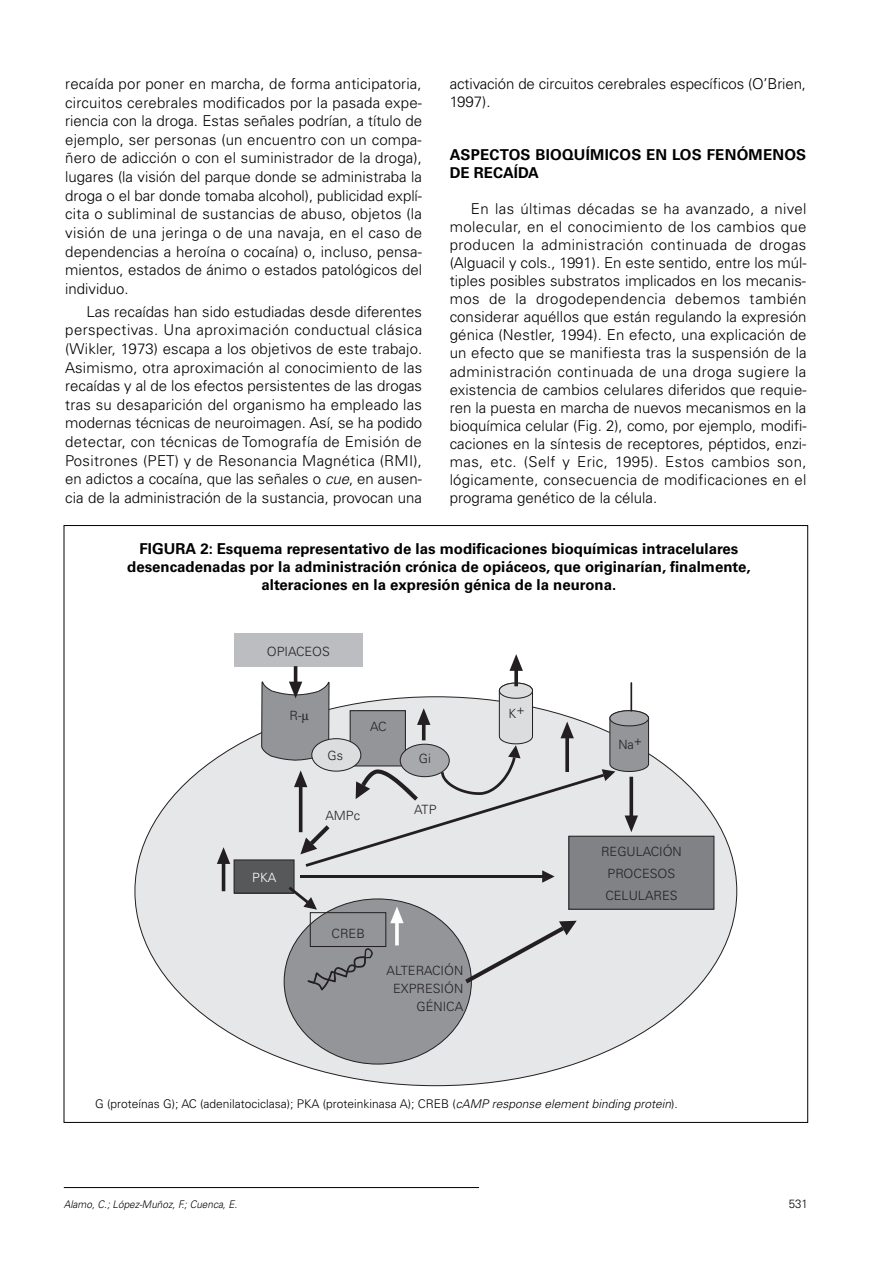
<style>
.page{position:relative;width:893px;height:1263px;background:#fff}
.page>*{position:absolute;margin:0;border:0;box-sizing:border-box;transform-origin:0 0}
.t1{font:300 15px/18.6px "Univers";color:#000;text-align:justify}
.t2{font:700 15px/18px "Univers";color:#000}
.t3{font:300 12.75px/21.9px "Univers";color:#231f20;text-align:center}
.t4{font:300 12.75px "Univers";color:#fff}
.t5{font:300 12px "Univers";color:#000}
.t6{font:300 12px "Univers";color:#000;scale:.95 1}
.t7{font:italic 300 10.5px "Univers";color:#000;scale:.95 1}
.s1{font-style:italic}
</style>
<div class="page">
<hr style="left:64px;top:1187px;width:415px;height:1px;background:#000">
<div style="left:135px;top:697px;width:602px;height:389px;background:#e6e7e9;border-radius:50%"></div>
<div style="left:234px;top:860px;width:60px;height:33px;background:#57585a"></div>
<div style="left:234px;top:859px;width:60px;height:34px;border:1px solid #231f20"></div>
<div style="left:284px;top:899px;width:187px;height:165px;background:#939598;border-radius:50%"></div>
<div style="left:569px;top:836px;width:145px;height:73px;background:#808285"></div>
<div style="left:568px;top:836px;width:146px;height:73px;border:1px solid #231f20"></div>
<div style="left:234px;top:633px;width:129px;height:33px;background:#bcbdc0"></div>
<hr style="left:294px;top:666px;width:3px;height:17px;background:#231f20">
<svg style="left:514px;top:671px;width:4px;height:10px"></svg>
<svg style="left:509px;top:654px;width:14px;height:17px"></svg>
<hr style="left:222px;top:863px;width:3px;height:28px;background:#231f20">
<svg style="left:217px;top:847px;width:13px;height:17px"></svg>
<svg style="left:261px;top:681px;width:388px;height:309px"></svg>
<p class="t1" style="left:65px;top:76px;width:358px">recaída por poner en marcha, de forma anticipatoria, circuitos cerebrales modificados por la pasada expe&shy;riencia con la droga. Estas señales podrían, a título de ejemplo, ser personas (un encuentro con un compa&shy;ñero de adicción o con el suministrador de la droga), lugares (la visión del parque donde se administraba la droga o el bar donde tomaba alcohol), publicidad explí&shy;cita o subliminal de sustancias de abuso, objetos (la visión de una jeringa o de una navaja, en el caso de dependencias a heroína o cocaína) o, incluso, pensa&shy;mientos, estados de ánimo o estados patológicos del individuo.</p>
<p class="t1" style="left:65px;top:303px;width:359px;text-indent:21px">Las recaídas han sido estudiadas desde diferentes perspectivas. Una aproximación conductual clásica (Wikler, 1973) escapa a los objetivos de este trabajo.<br>Asimismo, otra aproximación al conocimiento de las recaídas y al de los efectos persistentes de las drogas tras su desaparición del organismo ha empleado las modernas técnicas de neuroimagen. Así, se ha podido detectar, con técnicas de Tomografía de Emisión de Positrones (PET) y de Resonancia Magnética (RMI), en adictos a cocaína, que las señales o <span class="s1">cue</span>, en ausen&shy;cia de la administración de la sustancia, provocan una</p>
<p class="t1" style="left:450px;top:76px;width:358px;line-height:18px">activación de circuitos cerebrales específicos (O’Brien,<br>1997).</p>
<p class="t2" style="left:450px;top:147px;width:358px">ASPECTOS BIOQUÍMICOS EN LOS FENÓMENOS<br>DE RECAÍDA</p>
<p class="t1" style="left:450px;top:201px;width:358px;line-height:18px;text-indent:21px">En las últimas décadas se ha avanzado, a nivel molecular, en el conocimiento de los cambios que producen la administración continuada de drogas (Alguacil y cols., 1991). En este sentido, entre los múl&shy;tiples posibles substratos implicados en los mecanis&shy;mos de la drogodependencia debemos también considerar aquéllos que están regulando la expresión génica (Nestler, 1994). En efecto, una explicación de un efecto que se manifiesta tras la suspensión de la administración continuada de una droga sugiere la existencia de cambios celulares diferidos que requie&shy;ren la puesta en marcha de nuevos mecanismos en la bioquímica celular (Fig. 2), como, por ejemplo, modifi&shy;caciones en la síntesis de receptores, péptidos, enzi&shy;mas, etc. (Self y Eric, 1995). Estos cambios son, lógicamente, consecuencia de modificaciones en el programa genético de la célula.</p>
<p class="t2" style="left:127px;top:541px;width:625px;text-align:center">FIGURA 2: Esquema representativo de las modificaciones bioquímicas intracelulares desencadenadas por la administración crónica de opiáceos, que originarían, finalmente, alteraciones en la expresión génica de la neurona.</p>
<p class="t3" style="left:267px;top:641px;width:65px">OPIACEOS</p>
<p class="t3" style="left:290px;top:705px;width:14px">R-</p>
<p class="t4" style="left:252px;top:872px;width:26px">PKA</p>
<p class="t3" style="left:328px;top:745px;width:17px">Gs</p>
<p class="t3" style="left:370px;top:716px;width:18px">AC</p>
<p class="t3" style="left:325px;top:806px;width:36px">AMPc</p>
<p class="t3" style="left:332px;top:923px;width:35px">CREB</p>
<p class="t3" style="left:419px;top:749px;width:14px">Gi</p>
<p class="t3" style="left:414px;top:799px;width:24px">ATP</p>
<p class="t3" style="left:386px;top:963px;width:78px;line-height:17.7px;text-align:right">ALTERACIÓN<br>EXPRESIÓN<br>GÉNICA</p>
<p class="t3" style="left:509px;top:702px;width:18px">K+</p>
<p class="t3" style="left:618px;top:734px;width:25px">Na+</p>
<p class="t3" style="left:601px;top:842px;width:82px">REGULACIÓN<br>PROCESOS<br>CELULARES</p>
<p class="t5" style="left:95px;top:1100px;width:584px">G (proteínas G); AC (adenilatociclasa); PKA (proteinkinasa A); CREB (<span class="s1">cAMP response element binding protein</span>).</p>
<p class="t7" style="left:64px;top:1200px;width:184px">Alamo, C.; López-Muñoz, F.; Cuenca, E.</p>
<p class="t6" style="left:789px;top:1199px;width:22px">531</p>
</div>
